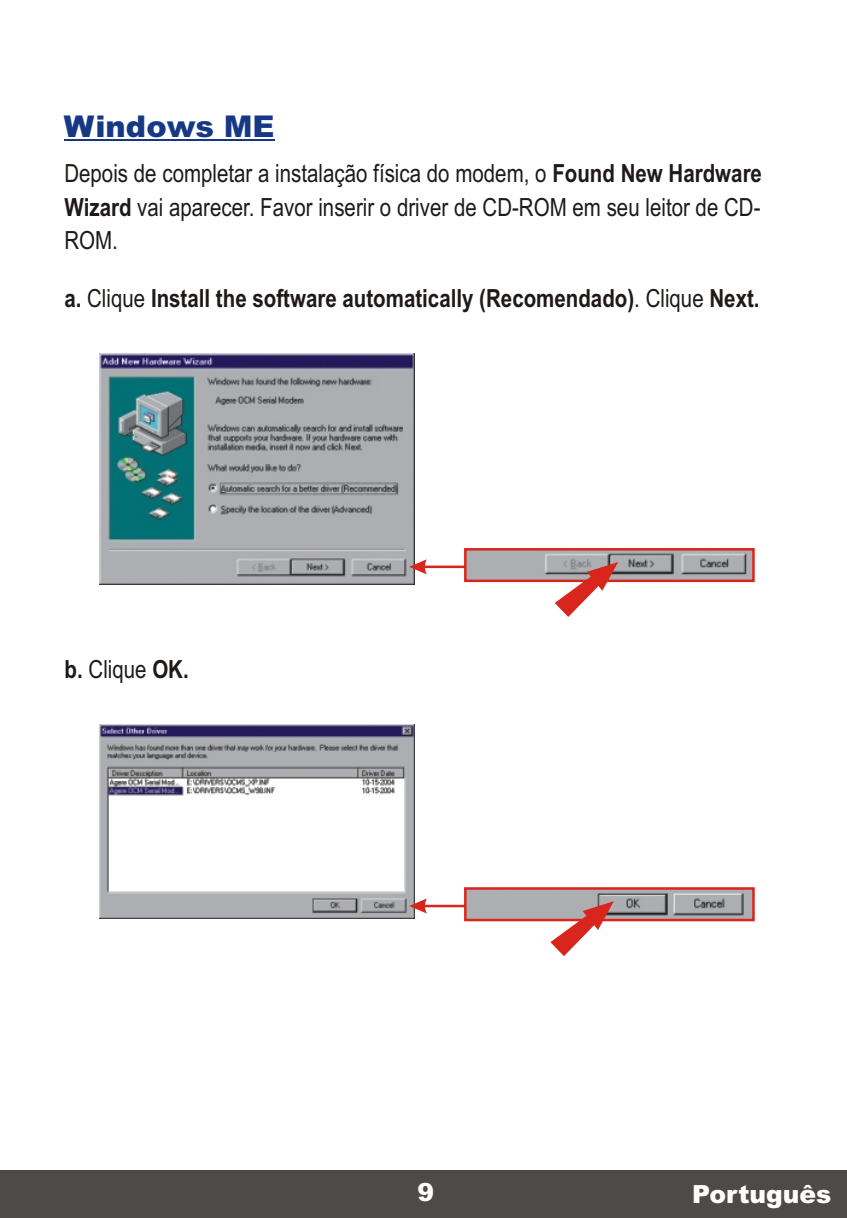
<style>
.page{position:relative;width:847px;height:1218px;background:#fff}
.page>*{position:absolute;margin:0;border:0;box-sizing:border-box;transform-origin:0 0}
.t1{font:900 30px "Arial";color:#173885}
.t2{font:25px/33.5px "Arial Narrow";color:#1f1a17;text-align:justify}
.t3{font:700 25px "Arial Narrow";color:#1f1a17}
.t4{font:900 25px "Arial";color:#fff}
.s1{font-weight:700}
.s2{font-weight:400}
</style>
<div class="page">
<div style="left:0;top:1170px;width:847px;height:48px;background:#4d4a47"></div>
<img style="left:100px;top:353px;width:315px;height:232px">
<hr style="left:64px;top:139px;width:210px;height:2px;background:#173885">
<img style="left:468px;top:552px;width:282px;height:26px">
<div style="left:464px;top:548px;width:290px;height:34px;border:3px solid #d9261c"></div>
<svg style="left:409px;top:559px;width:218px;height:58px"></svg>
<img style="left:100px;top:725px;width:315px;height:194px">
<img style="left:468px;top:891px;width:282px;height:26px">
<div style="left:464px;top:887px;width:290px;height:34px;border:3px solid #d9261c"></div>
<svg style="left:409px;top:898px;width:218px;height:58px"></svg>
<p class="t1" style="left:64px;top:115px;width:212px">Windows ME</p>
<p class="t2" style="left:64px;top:159px;width:699px">Depois de completar a instalação física do modem, o <span class="s1">Found New Hardware Wizard</span> vai aparecer. Favor inserir o driver de CD-ROM em seu leitor de CD-ROM.</p>
<p class="t3" style="left:64px;top:290px;width:696px">a. <span class="s2">Clique</span> Install the software automatically (Recomendado)<span class="s2">. Clique</span> Next.</p>
<p class="t2" style="left:65px;top:655px;width:126px"><span class="s1">b.</span> Clique <span class="s1">OK.</span></p>
<p class="t4" style="left:417px;top:1183px;width:18px">9</p>
<p class="t4" style="left:692px;top:1185px;width:141px">Português</p>
</div>
